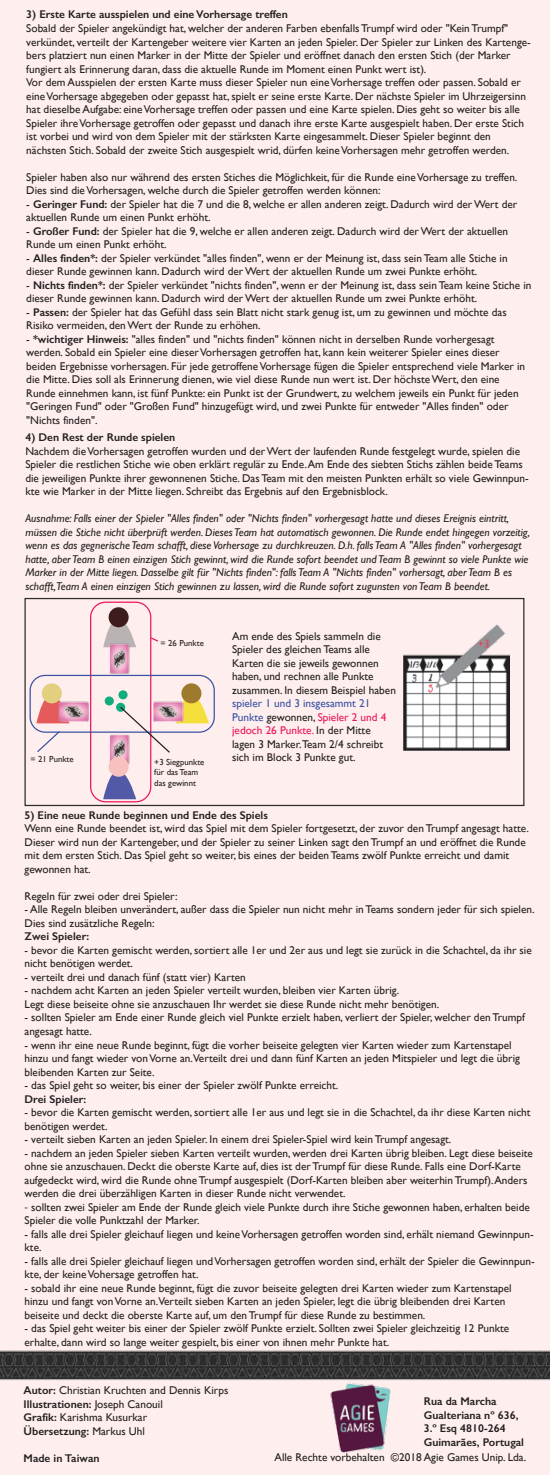
<style>
.page{position:relative;width:550px;height:1475px;background:#fff}
.page>*{position:absolute;margin:0;border:0;box-sizing:border-box;transform-origin:0 0}
.t1{font:11.25px/13.5px "Gill Sans";color:#231f20}
.t2{font:italic 11.25px/13.5px "Gill Sans";color:#231f20}
.t3{font:600 11.25px/13.5px "Gill Sans";color:#231f20}
.t4{font:8.75px/10.5px "Gill Sans";color:#231f20}
.s1{font-weight:600}
.s2{color:#3b51a3}
.s3{color:#ed145c}
.s4{font-family:"Myriad Pro"}
</style>
<div class="page">
<div style="left:0;top:0;width:549px;height:1474px;background:#feefee"></div>
<img style="left:331px;top:1402px;width:58px;height:51px">
<img style="left:0;top:1350px;width:549px;height:52px">
<div style="left:24px;top:598px;width:500px;height:208px;border:1px solid #2c2d2c"></div>
<svg style="left:29px;top:597px;width:186px;height:205px"></svg>
<img style="left:403px;top:624px;width:106px;height:126px">
<div style="left:108px;top:756px;width:20px;height:20px;background:#f7c1bf;border-radius:50%"></div>
<p class="t3" style="left:26px;top:8px;width:263px">3) Erste Karte ausspielen und eine Vorhersage treffen</p>
<p class="t1" style="left:26px;top:21px;width:505px">Sobald der Spieler angekündigt hat, welcher der anderen Farben ebenfalls Trumpf wird oder "Kein Trumpf" verkündet, verteilt der Kartengeber weitere vier Karten an jeden Spieler. Der Spieler zur Linken des Kartenge&shy;bers platziert nun einen Marker in der Mitte der Spieler und eröffnet danach den ersten Stich (der Marker fungiert als Erinnerung daran, dass die aktuelle Runde im Moment einen Punkt wert ist).<br>Vor dem Ausspielen der ersten Karte muss dieser Spieler nun eine Vorhersage treffen oder passen. Sobald er eine Vorhersage abgegeben oder gepasst hat, spielt er seine erste Karte. Der nächste Spieler im Uhrzeigersinn hat dieselbe Aufgabe: eine Vorhersage treffen oder passen und eine Karte spielen. Dies geht so weiter bis alle Spieler ihre Vorhersage getroffen oder gepasst und danach ihre erste Karte ausgespielt haben. Der erste Stich ist vorbei und wird von dem Spieler mit der stärksten Karte eingesammelt. Dieser Spieler beginnt den nächsten Stich. Sobald der zweite Stich ausgespielt wrid, dürfen keine Vorhersagen mehr getroffen werden.</p>
<p class="t1" style="left:26px;top:170px;width:492px">Spieler haben also nur während des ersten Stiches die Möglichkeit, für die Runde eine Vorhersage zu treffen.<br>Dies sind die Vorhersagen, welche durch die Spieler getroffen werden können:</p>
<p class="t1" style="left:26px;top:197px;width:492px">- <span class="s1">Geringer Fund:</span> der Spieler hat die 7 und die 8, welche er allen anderen zeigt. Dadurch wird der Wert der aktuellen Runde um einen Punkt erhöht.</p>
<p class="t1" style="left:26px;top:224px;width:483px">- <span class="s1">Großer Fund:</span> der Spieler hat die 9, welche er allen anderen zeigt. Dadurch wird der Wert der aktuellen<br>Runde um einen Punkt erhöht.</p>
<p class="t1" style="left:26px;top:251px;width:482px">- <span class="s1">Alles finden*:</span> der Spieler verkündet "alles finden", wenn er der Meinung ist, dass sein Team alle Stiche in dieser Runde gewinnen kann. Dadurch wird der Wert der aktuellen Runde um zwei Punkte erhöht.</p>
<p class="t1" style="left:26px;top:278px;width:506px">- <span class="s1">Nichts finden*:</span> der Spieler verkündet "nichts finden", wenn er der Meinung ist, dass sein Team keine Stiche in dieser Runde gewinnen kann. Dadurch wird der Wert der aktuellen Runde um zwei Punkte erhöht.</p>
<p class="t1" style="left:26px;top:305px;width:481px">- <span class="s1">Passen:</span> der Spieler hat das Gefühl dass sein Blatt nicht stark genug ist, um zu gewinnen und möchte das<br>Risiko vermeiden, den Wert der Runde zu erhöhen.</p>
<p class="t1" style="left:26px;top:332px;width:500px">- <span class="s1">*wichtiger Hinweis:</span> "alles finden" und "nichts finden" können nicht in derselben Runde vorhergesagt werden. Sobald ein Spieler eine dieser Vorhersagen getroffen hat, kann kein weiterer Spieler eines dieser beiden Ergebnisse vorhersagen. Für jede getroffene Vorhersage fügen die Spieler entsprechend viele Marker in die Mitte. Dies soll als Erinnerung dienen, wie viel diese Runde nun wert ist. Der höchste Wert, den eine Runde einnehmen kann, ist fünf Punkte: ein Punkt ist der Grundwert, zu welchem jeweils ein Punkt für jeden "Geringen Fund" oder "Großen Fund" hinzugefügt wird, und zwei Punkte für entweder "Alles finden" oder "Nichts finden".</p>
<p class="t3" style="left:25px;top:430px;width:151px">4) Den Rest der Runde spielen</p>
<p class="t1" style="left:25px;top:444px;width:504px">Nachdem die Vorhersagen getroffen wurden und der Wert der laufenden Runde festgelegt wurde, spielen die Spieler die restlichen Stiche wie oben erklärt regulär zu Ende. Am Ende des siebten Stichs zählen beide Teams die jeweiligen Punkte ihrer gewonnenen Stiche. Das Team mit den meisten Punkten erhält so viele Gewinnpun&shy;kte wie Marker in der Mitte liegen. Schreibt das Ergebnis auf den Ergebnisblock.</p>
<p class="t2" style="left:25px;top:511px;width:505px">Ausnahme: Falls einer der Spieler "Alles finden" oder "Nichts finden" vorhergesagt hatte und dieses Ereignis eintritt, müssen die Stiche nicht überprüft werden. Dieses Team hat automatisch gewonnen. Die Runde endet hingegen vorzeitig, wenn es das gegnerische Team schafft, diese Vorhersage zu durchkreuzen. D.h. falls Team A "Alles finden" vorhergesagt hatte, aber Team B einen einzigen Stich gewinnt, wird die Runde sofort beendet und Team B gewinnt so viele Punkte wie Marker in der Mitte liegen. Dasselbe gilt für "Nichts finden": falls Team A "Nichts finden" vorhersagt, aber Team B es schafft,Team A einen einzigen Stich gewinnen zu lassen, wird die Runde sofort zugunsten von Team B beendet.</p>
<p class="t4" style="left:160px;top:637px;width:45px">= 26 Punkte</p>
<p class="t4" style="left:30px;top:753px;width:45px">= 21 Punkte</p>
<p class="t4" style="left:154px;top:756px;width:52px">+3 Siegpunkte für das Team das gewinnt</p>
<p class="t1" style="left:232px;top:629px;width:165px">Am ende des Spiels sammeln die<br>Spieler des gleichen Teams alle<br>Karten die sie jeweils gewonnen haben, und rechnen alle Punkte zusammen. In diesem Beispiel haben</p>
<p class="t1" style="left:232px;top:696px;width:156px"><span class="s2">spieler 1 und 3 insgesammt 21<br>Punkte</span> gewonnen, <span class="s3">Spieler 2 und 4 jedoch 26 Punkte.</span> In der Mitte lagen 3 Marker.Team 2/4 schreibt sich im Block 3 Punkte gut.</p>
<p class="t3" style="left:25px;top:808px;width:245px">5) Eine neue Runde beginnen und Ende des Spiels</p>
<p class="t1" style="left:25px;top:821px;width:505px">Wenn eine Runde beendet ist, wird das Spiel mit dem Spieler fortgesetzt, der zuvor den Trumpf angesagt hatte.<br>Dieser wird nun der Kartengeber, und der Spieler zu seiner Linken sagt den Trumpf an und eröffnet die Runde mit dem ersten Stich. Das Spiel geht so weiter, bis eines der beiden Teams zwölf Punkte erreicht und damit gewonnen hat.</p>
<p class="t1" style="left:25px;top:889px;width:154px">Regeln für zwei oder drei Spieler:</p>
<p class="t1" style="left:25px;top:902px;width:511px">- Alle Regeln bleiben unverändert, außer dass die Spieler nun nicht mehr in Teams sondern jeder für sich spielen.<br>Dies sind zusätzliche Regeln:</p>
<p class="t3" style="left:25px;top:929px;width:66px">Zwei Spieler:</p>
<p class="t1" style="left:25px;top:943px;width:508px">- bevor die Karten gemischt werden, sortiert alle 1er und 2er aus und legt sie zurück in die Schachtel, da ihr sie nicht benötigen werdet.</p>
<p class="t1" style="left:25px;top:970px;width:222px">- verteilt drei und danach fünf (statt vier) Karten</p>
<p class="t1" style="left:25px;top:983px;width:416px">- nachdem acht Karten an jeden Spieler verteilt wurden, bleiben vier Karten übrig.<br>Legt diese beiseite ohne sie anzuschauen Ihr werdet sie diese Runde nicht mehr benötigen.</p>
<p class="t1" style="left:25px;top:1010px;width:501px">- sollten Spieler am Ende einer Runde gleich viel Punkte erzielt haben, verliert der Spieler, welcher den Trumpf angesagt hatte.</p>
<p class="t1" style="left:25px;top:1037px;width:496px">- wenn ihr eine neue Runde beginnt, fügt die vorher beiseite gelegten vier Karten wieder zum Kartenstapel hinzu und fangt wieder von Vorne an.Verteilt drei und dann fünf Karten an jeden Mitspieler und legt die übrig bleibenden Karten zur Seite.</p>
<p class="t1" style="left:25px;top:1078px;width:315px">- das Spiel geht so weiter, bis einer der Spieler zwölf Punkte erreicht.</p>
<p class="t3" style="left:25px;top:1091px;width:63px">Drei Spieler:</p>
<p class="t1" style="left:25px;top:1105px;width:507px">- bevor die Karten gemischt werden, sortiert alle 1er aus und legt sie in die Schachtel, da ihr diese Karten nicht benötigen werdet.</p>
<p class="t1" style="left:25px;top:1132px;width:428px">- verteilt sieben Karten an jeden Spieler. In einem drei Spieler-Spiel wird kein Trumpf angesagt.</p>
<p class="t1" style="left:25px;top:1145px;width:509px">- nachdem an jeden Spieler sieben Karten verteilt wurden, werden drei Karten übrig bleiben. Legt diese beiseite ohne sie anzuschauen. Deckt die oberste Karte auf, dies ist der Trumpf für diese Runde. Falls eine Dorf-Karte aufgedeckt wird, wird die Runde ohne Trumpf ausgespielt (Dorf-Karten bleiben aber weiterhin Trumpf). Anders werden die drei überzähligen Karten in dieser Runde nicht verwendet.</p>
<p class="t1" style="left:25px;top:1199px;width:506px"><span class="s4">-</span> sollten zwei Spieler am Ende der Runde gleich viele Punkte durch ihre Stiche gewonnen haben, erhalten beide<br>Spieler die volle Punktzahl der Marker.</p>
<p class="t1" style="left:25px;top:1226px;width:510px">- falls alle drei Spieler gleichauf liegen und keine Vorhersagen getroffen worden sind, erhält niemand Gewinnpun&shy;kte.</p>
<p class="t1" style="left:25px;top:1253px;width:511px">- falls alle drei Spieler gleichauf liegen und Vorhersagen getroffen worden sind, erhält der Spieler die Gewinnpun&shy;kte, der keine Vohersage getroffen hat.</p>
<p class="t1" style="left:25px;top:1280px;width:488px">- sobald ihr eine neue Runde beginnt, fügt die zuvor beiseite gelegten drei Karten wieder zum Kartenstapel hinzu und fangt von Vorne an.Verteilt sieben Karten an jeden Spieler, legt die übrig bleibenden drei Karten beiseite und deckt die oberste Karte auf, um den Trumpf für diese Runde zu bestimmen.</p>
<p class="t1" style="left:25px;top:1321px;width:485px">- das Spiel geht weiter bis einer der Spieler zwölf Punkte erzielt. Sollten zwei Spieler gleichzeitig 12 Punkte erhalte, dann wird so lange weiter gespielt, bis einer von ihnen mehr Punkte hat.</p>
<p class="t1" style="left:24px;top:1383px;width:206px"><span class="s1">Autor:</span> Christian Kruchten and Dennis Kirps<br><span class="s1">Illustrationen:</span> Joseph Canouil<br><span class="s1">Grafik:</span> Karishma Kusurkar<br><span class="s1">Übersetzung:</span> Markus Uhl</p>
<p class="t3" style="left:24px;top:1450px;width:77px">Made in Taiwan</p>
<p class="t1" style="left:274px;top:1450px;width:253px">Alle Rechte vorbehalten ©2018 Agie Games Unip. Lda.</p>
<p class="t3" style="left:423px;top:1393px;width:102px">Rua da Marcha<br>Gualteriana nº 636,<br>3.º Esq 4810-264<br>Guimarães, Portugal</p>
</div>
